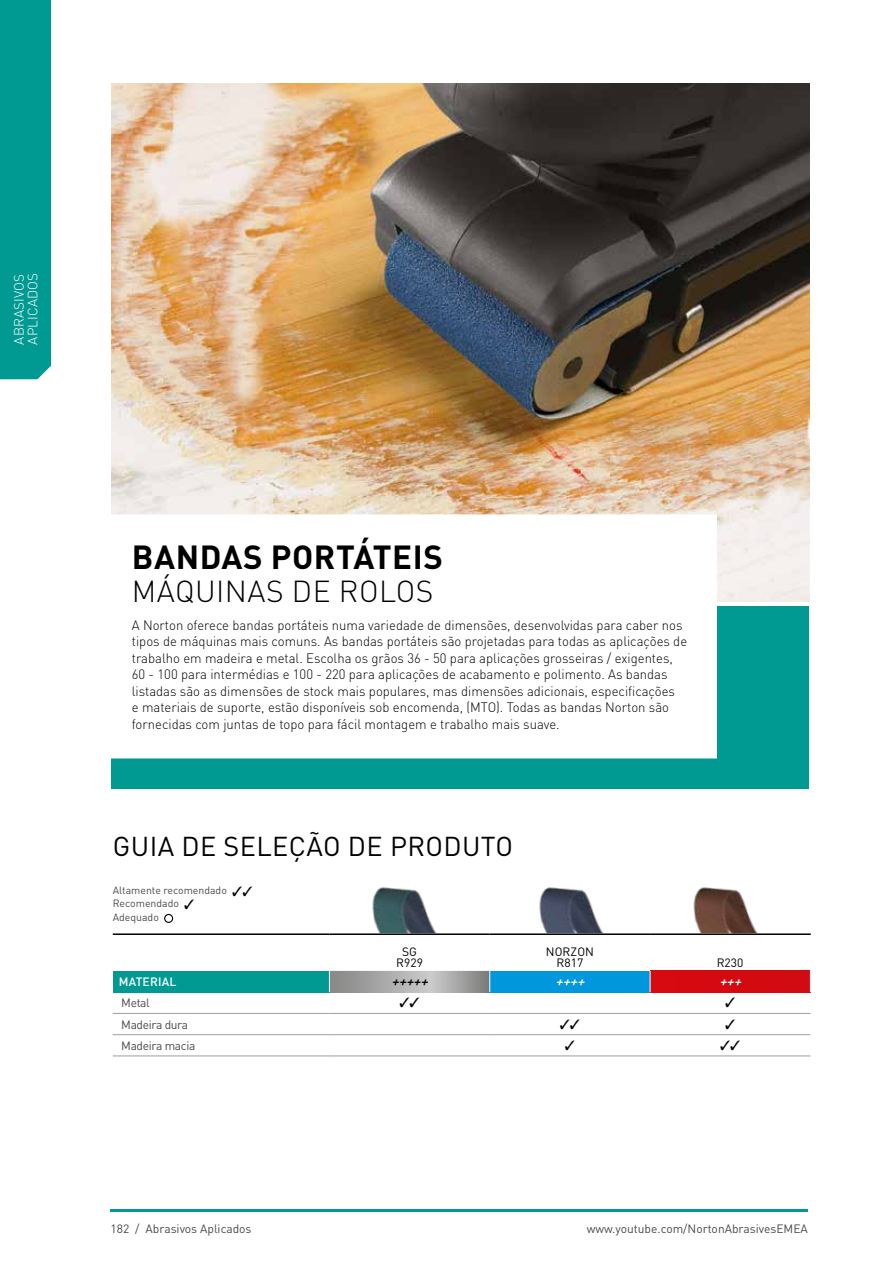
<style>
.page{position:relative;width:893px;height:1263px;background:#fff}
.page>*{position:absolute;margin:0;border:0;box-sizing:border-box;transform-origin:0 0}
.t1{font:700 33px "DIN Pro";letter-spacing:.015em;color:#000}
.t2{font:300 30px "DIN Pro";letter-spacing:.015em;color:#000}
.t3{font:27px "DIN Pro";letter-spacing:.015em;color:#000}
.t4{font:300 13.5px/16.5px "DIN Pro";color:#000}
.t5{font:300 13.5px/13.5px "DIN Pro";letter-spacing:.01em;color:#fff}
.t6{font:italic 500 13.5px "DIN Pro";color:#fff}
.t7{font:italic 500 13.5px "DIN Pro";color:#000}
.t8{font:12px "DIN Pro";color:#4a4a49}
.t9{font:12px "DIN Pro";letter-spacing:-.03em;color:#4a4a49}
.t10{font:12px/10.5px "DIN Pro";color:#000;text-align:center}
.t11{font:500 12px "DIN Pro";letter-spacing:.015em;color:#fff}
.t12{font:10.5px/13.5px "DIN Pro";color:#4a4a49}
.s1{color:#000}
</style>
<div class="page">
<hr style="left:111px;top:1209px;width:697px;height:3px;background:#009a93">
<div style="left:0;top:0;width:51px;height:379px;background:#009a93"></div>
<div style="left:112px;top:606px;width:697px;height:182px;background:#009a93"></div>
<img style="left:111px;top:84px;width:698px;height:518px">
<div style="left:111px;top:514px;width:606px;height:244px;background:#fff"></div>
<hr style="left:113px;top:1013px;width:216px;height:1px;background:#9d9d9c">
<hr style="left:329px;top:1013px;width:161px;height:1px;background:#9d9d9c">
<hr style="left:490px;top:1013px;width:160px;height:1px;background:#9d9d9c">
<hr style="left:650px;top:1013px;width:160px;height:1px;background:#9d9d9c">
<hr style="left:113px;top:1034px;width:216px;height:1px;background:#9d9d9c">
<hr style="left:329px;top:1034px;width:161px;height:1px;background:#9d9d9c">
<hr style="left:490px;top:1034px;width:160px;height:1px;background:#9d9d9c">
<hr style="left:650px;top:1034px;width:160px;height:1px;background:#9d9d9c">
<hr style="left:113px;top:1056px;width:216px;height:1px;background:#9d9d9c">
<hr style="left:329px;top:1056px;width:161px;height:1px;background:#9d9d9c">
<hr style="left:490px;top:1056px;width:160px;height:1px;background:#9d9d9c">
<hr style="left:650px;top:1056px;width:160px;height:1px;background:#9d9d9c">
<svg style="left:113px;top:970px;width:698px;height:22px;background:#5e7e8d"></svg>
<hr style="left:113px;top:933px;width:216px;height:2px;background:#000">
<hr style="left:329px;top:933px;width:161px;height:2px;background:#000">
<hr style="left:490px;top:933px;width:160px;height:2px;background:#000">
<hr style="left:650px;top:933px;width:161px;height:2px;background:#000">
<div style="left:164px;top:914px;width:9px;height:9px;border:1px solid #000;border-radius:50%"></div>
<img style="left:372px;top:887px;width:65px;height:46px">
<img style="left:539px;top:887px;width:65px;height:46px">
<img style="left:693px;top:887px;width:65px;height:46px">
<p class="t5" style="left:12px;top:345px;width:73px;rotate:-90deg">ABRASIVOS<br>APLICADOS</p>
<p class="t1" style="left:132px;top:535px;width:312px">BANDAS PORTÁTEIS</p>
<p class="t2" style="left:132px;top:571px;width:303px">MÁQUINAS DE ROLOS</p>
<p class="t4" style="left:132px;top:616px;width:557px">A Norton oferece bandas portáteis numa variedade de dimensões, desenvolvidas para caber nos tipos de máquinas mais comuns. As bandas portáteis são projetadas para todas as aplicações de trabalho em madeira e metal. Escolha os grãos 36 - 50 para aplicações grosseiras / exigentes, 60 - 100 para intermédias e 100 - 220 para aplicações de acabamento e polimento. As bandas listadas são as dimensões de stock mais populares, mas dimensões adicionais, especificações<br>e materiais de suporte, estão disponíveis sob encomenda, (MTO). Todas as bandas Norton são fornecidas com juntas de topo para fácil montagem e trabalho mais suave.</p>
<p class="t3" style="left:113px;top:828px;width:402px">GUIA DE SELEÇÃO DE PRODUTO</p>
<p class="t12" style="left:113px;top:883px;width:141px">Altamente recomendado <span class="s1">✓✓<br></span>Recomendado <span class="s1">✓<br></span>Adequado</p>
<p class="t10" style="left:396px;top:946px;width:28px">SG<br>R929</p>
<p class="t10" style="left:546px;top:946px;width:50px">NORZON<br>R817</p>
<p class="t10" style="left:717px;top:956px;width:28px">R230</p>
<p class="t11" style="left:119px;top:973px;width:59px">MATERIAL</p>
<p class="t7" style="left:392px;top:971px;width:42px">+++++</p>
<p class="t6" style="left:555px;top:971px;width:35px">++++</p>
<p class="t6" style="left:719px;top:971px;width:28px">+++</p>
<p class="t8" style="left:121px;top:995px;width:30px">Metal</p>
<p class="t9" style="left:121px;top:1016px;width:68px">Madeira dura</p>
<p class="t9" style="left:121px;top:1037px;width:76px">Madeira macia</p>
<p class="t8" style="left:111px;top:1220px;width:143px">182 / Abrasivos Aplicados</p>
<p class="t8" style="left:587px;top:1220px;width:223px">www.youtube.com/NortonAbrasivesEMEA</p>
</div>
